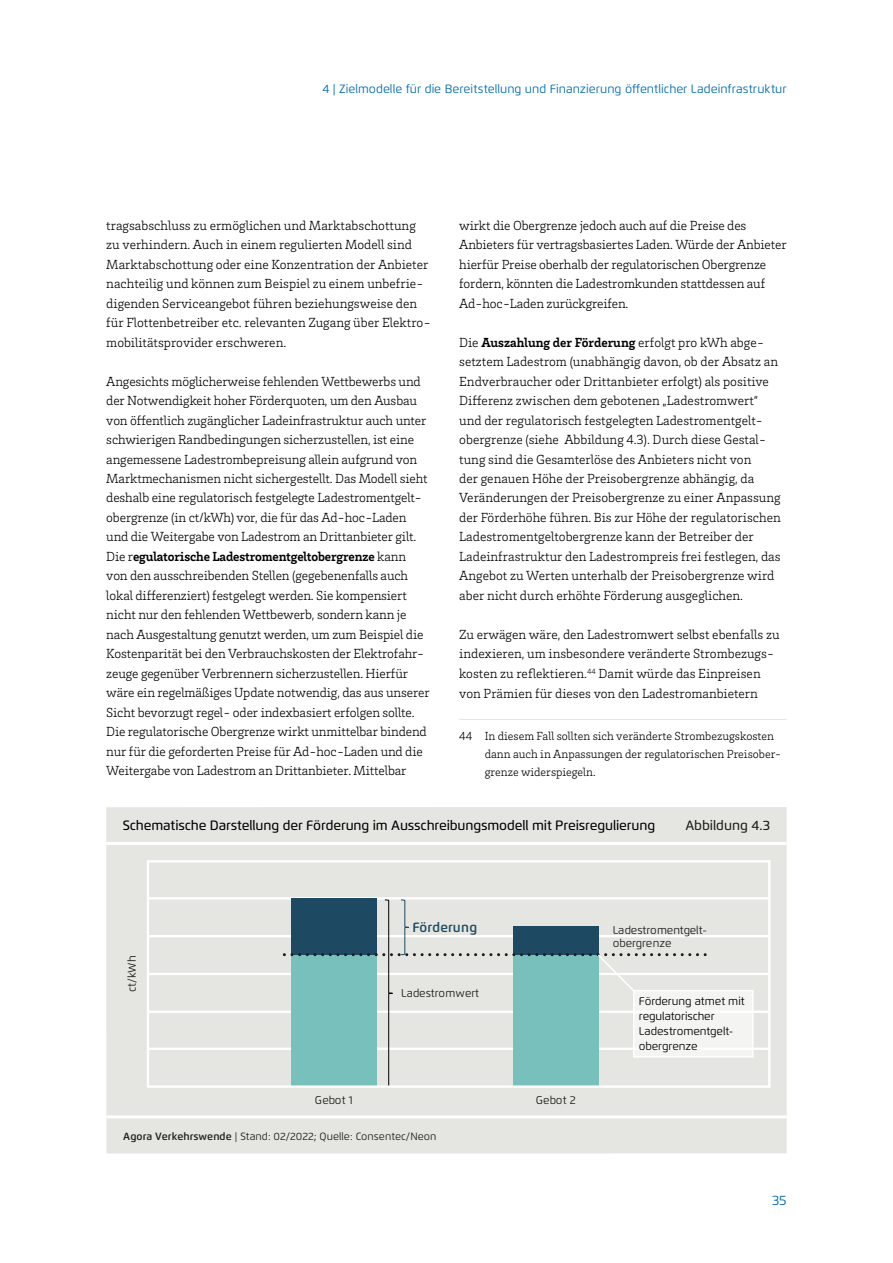
<style>
.page{position:relative;width:893px;height:1263px;background:#fff}
.page>*{position:absolute;margin:0;border:0;box-sizing:border-box;transform-origin:0 0}
.t1{font:300 13.5px/19.5px "Brix Slab";letter-spacing:-.01em;color:#000}
.t2{font:500 13.5px "Flexo";letter-spacing:-.01em;color:#000}
.t3{font:500 13.5px "Flexo";color:#1d1d1b}
.t4{font:600 13.5px "Flexo";letter-spacing:.01em;color:#1d4a62}
.t5{font:13.5px "Flexo";color:#006bab}
.t6{font:300 12px/18px "Brix Slab";color:#000}
.t7{font:12px "Flexo";color:#006bab}
.t8{font:11.25px/15px "Flexo";letter-spacing:-.01em;color:#000}
.t9{font:11.25px/13.5px "Flexo";color:#1d1d1b}
.t10{font:10.5px "Flexo";letter-spacing:.005em;color:#1d1d1b}
.s1{font-weight:700}
.s2{font-weight:600}
</style>
<div class="page">
<hr style="left:459px;top:719px;width:328px;height:1px;background:#e6e7e2">
<div style="left:106px;top:807px;width:681px;height:346px;background:#e5e6e1"></div>
<hr style="left:106px;top:842px;width:680px;height:3px;background:#fff">
<hr style="left:106px;top:1115px;width:681px;height:3px;background:#fff">
<hr style="left:148px;top:1048px;width:621px;height:2px;background:#fff">
<hr style="left:148px;top:1010px;width:621px;height:3px;background:#fff">
<hr style="left:148px;top:973px;width:621px;height:2px;background:#fff">
<hr style="left:148px;top:935px;width:621px;height:2px;background:#fff">
<hr style="left:148px;top:897px;width:621px;height:2px;background:#fff">
<div style="left:147px;top:860px;width:623px;height:228px;border:2px solid #fff"></div>
<div style="left:634px;top:990px;width:119px;height:67px;background:#f4f5f3"></div>
<div style="left:633px;top:990px;width:121px;height:67px;border:1px solid #fff"></div>
<svg style="left:284px;top:899px;width:422px;height:188px;background:#b4cdcb"></svg>
<p class="t7" style="left:322px;top:82px;width:466px">4 | Zielmodelle für die Bereitstellung und Finanzierung öffentlicher Ladeinfrastruktur</p>
<p class="t1" style="left:106px;top:215px;width:326px">tragsabschluss zu ermöglichen und Marktabschottung zu verhindern. Auch in einem regulierten Modell sind Marktabschottung oder eine Konzentration der Anbieter nachteilig und können zum Beispiel zu einem unbefrie&shy;digenden Serviceangebot führen beziehungsweise den für Flottenbetreiber etc. relevanten Zugang über Elektro&shy;mobilitätsprovider erschweren.</p>
<p class="t1" style="left:106px;top:371px;width:325px">Angesichts möglicherweise fehlenden Wettbewerbs und der Notwendigkeit hoher Förderquoten, um den Ausbau von öffentlich zugänglicher Ladeinfrastruktur auch unter schwierigen Randbedingungen sicherzustellen, ist eine angemessene Ladestrombepreisung allein aufgrund von Marktmechanismen nicht sichergestellt. Das Modell sieht deshalb eine regulatorisch festgelegte Ladestromentgelt&shy;obergrenze (in ct/kWh) vor, die für das Ad-hoc-Laden und die Weitergabe von Ladestrom an Drittanbieter gilt.<br>Die r<span class="s1">egulatorische Ladestromentgeltobergrenze</span> kann von den ausschreibenden Stellen (gegebenenfalls auch lokal differenziert) festgelegt werden. Sie kompensiert nicht nur den fehlenden Wettbewerb, sondern kann je nach Ausgestaltung genutzt werden, um zum Beispiel die Kostenparität bei den Verbrauchskosten der Elektrofahr&shy;zeuge gegenüber Verbrennern sicherzustellen. Hierfür wäre ein regelmäßiges Update notwendig, das aus unserer Sicht bevorzugt regel- oder indexbasiert erfolgen sollte.<br>Die regulatorische Obergrenze wirkt unmittelbar bindend nur für die geforderten Preise für Ad-hoc-Laden und die Weitergabe von Ladestrom an Drittanbieter. Mittelbar</p>
<p class="t1" style="left:459px;top:215px;width:329px">wirkt die Obergrenze jedoch auch auf die Preise des Anbieters für vertragsbasiertes Laden. Würde der Anbieter hierfür Preise oberhalb der regulatorischen Obergrenze fordern, könnten die Ladestromkunden stattdessen auf Ad-hoc-Laden zurückgreifen.</p>
<p class="t1" style="left:459px;top:332px;width:323px">Die <span class="s1">Auszahlung der Förderung</span> erfolgt pro kWh abge&shy;setztem Ladestrom (unabhängig davon, ob der Absatz an Endverbraucher oder Drittanbieter erfolgt) als positive Differenz zwischen dem gebotenen „Ladestromwert“ und der regulatorisch festgelegten Ladestromentgelt&shy;obergrenze (siehe Abbildung 4.3). Durch diese Gestal&shy;tung sind die Gesamterlöse des Anbieters nicht von<br>der genauen Höhe der Preisobergrenze abhängig, da Veränderungen der Preisobergrenze zu einer Anpassung der Förderhöhe führen. Bis zur Höhe der regulatorischen Ladestromentgeltobergrenze kann der Betreiber der Ladeinfrastruktur den Ladestrompreis frei festlegen, das Angebot zu Werten unterhalb der Preisobergrenze wird aber nicht durch erhöhte Förderung ausgeglichen.</p>
<p class="t1" style="left:459px;top:624px;width:322px">Zu erwägen wäre, den Ladestromwert selbst ebenfalls zu indexieren, um insbesondere veränderte Strombezugs&shy;kosten zu reflektieren.<sup>44</sup> Damit würde das Einpreisen von Prämien für dieses von den Ladestromanbietern</p>
<p class="t6" style="left:485px;top:726px;width:298px;text-indent:-26px">44 In diesem Fall sollten sich veränderte Strombezugskosten dann auch in Anpassungen der regulatorischen Preisober&shy;grenze widerspiegeln.</p>
<p class="t2" style="left:123px;top:817px;width:534px">Schematische Darstellung der Förderung im Ausschreibungsmodell mit Preisregulierung</p>
<p class="t3" style="left:685px;top:817px;width:86px">Abbildung 4.3</p>
<p class="t9" style="left:125px;top:992px;width:38px;rotate:-90deg">ct/kWh</p>
<p class="t4" style="left:413px;top:919px;width:66px">Förderung</p>
<p class="t9" style="left:401px;top:986px;width:80px">Ladestromwert</p>
<p class="t9" style="left:315px;top:1093px;width:39px">Gebot 1</p>
<p class="t9" style="left:536px;top:1093px;width:42px">Gebot 2</p>
<p class="t10" style="left:123px;top:1129px;width:315px"><span class="s2">Agora Verkehrswende</span> | Stand: 02/2022; Quelle: Consentec/Neon</p>
<p class="t9" style="left:613px;top:923px;width:96px">Ladestromentgelt&shy;obergrenze</p>
<p class="t8" style="left:639px;top:993px;width:107px">Förderung atmet mit regulatorischer<br>Ladestromentgelt&shy;obergrenze</p>
<p class="t5" style="left:772px;top:1192px;width:16px">35</p>
</div>
